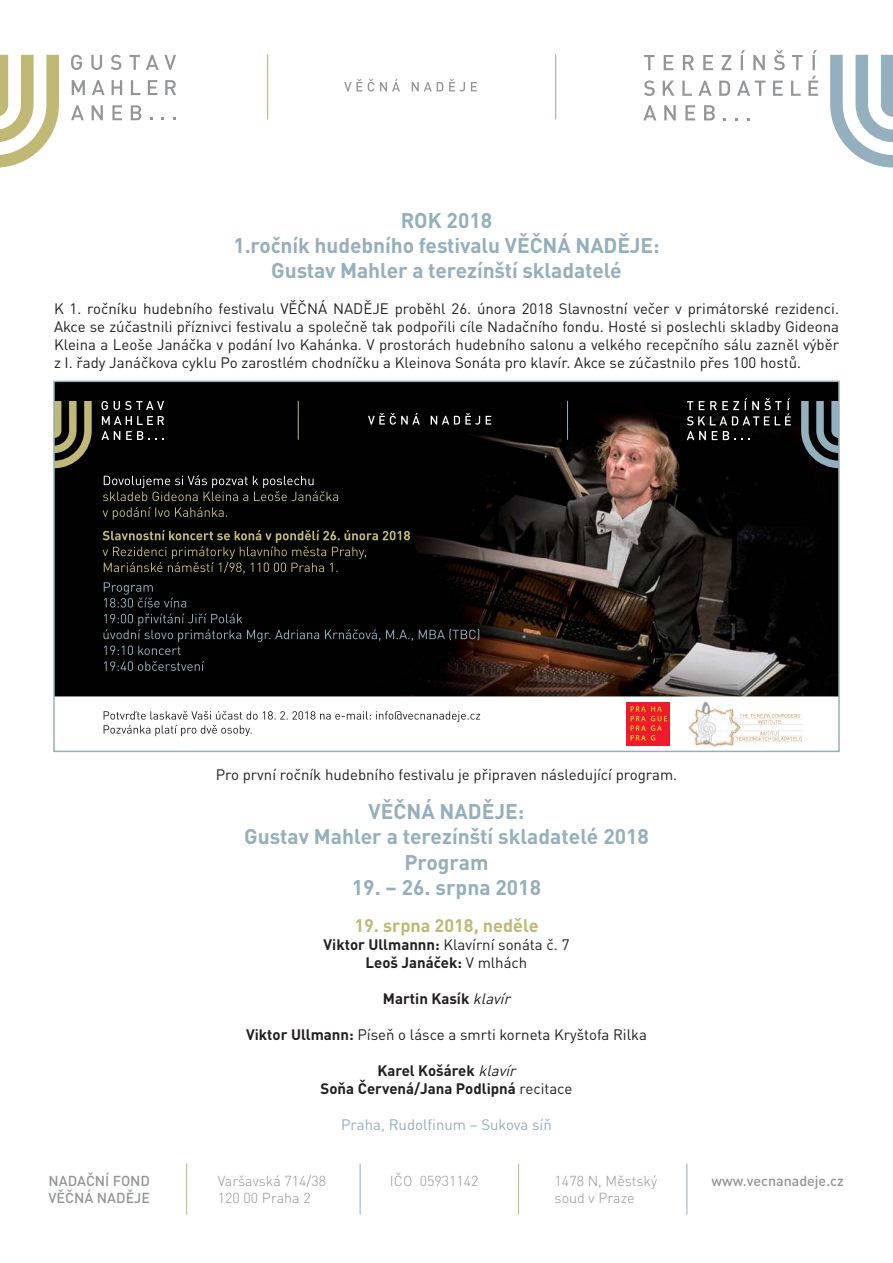
<style>
.page{position:relative;width:893px;height:1263px;background:#fff}
.page>*{position:absolute;margin:0;border:0;box-sizing:border-box;transform-origin:0 0}
.t1{font:700 21px/25.2px "DIN Pro";letter-spacing:-.005em;color:#94afbd;text-align:center}
.t2{font:700 18px "DIN Pro";color:#c0b874}
.t3{font:15px/18px "DIN Pro";color:#231f20;text-align:justify}
.t4{font:700 15px/18px "DIN Pro";color:#231f20;text-align:center}
.t5{font:15px "DIN Pro";color:#94afbd}
.t6{font:300 14.25px/17.1px "DIN Pro";color:#939598}
.t7{font:500 14.25px/17.1px "DIN Pro";color:#939598}
.s1{font-weight:400}
.s2{font-weight:400;font-style:italic}
.s3{font-weight:700}
</style>
<div class="page">
<hr style="left:186px;top:1163px;width:1px;height:52px;background:#c0b874">
<hr style="left:518px;top:1163px;width:1px;height:52px;background:#c0b874">
<hr style="left:360px;top:1163px;width:1px;height:52px;background:#94afbd">
<hr style="left:686px;top:1163px;width:1px;height:52px;background:#94afbd">
<img style="left:56px;top:384px;width:781px;height:362px">
<div style="left:626px;top:702px;width:22px;height:44px;background:#ed1b2d"></div>
<div style="left:649px;top:702px;width:21px;height:44px;background:#ed1b2d"></div>
<svg style="left:631px;top:706px;width:36px;height:34px"></svg>
<img style="left:688px;top:700px;width:116px;height:47px">
<svg style="left:739px;top:714px;width:62px;height:10px"></svg>
<svg style="left:103px;top:475px;width:235px;height:26px;background:#23221d"></svg>
<svg style="left:103px;top:507px;width:124px;height:13px;background:#201f13"></svg>
<svg style="left:104px;top:582px;width:375px;height:73px;background:#090a0b"></svg>
<svg style="left:104px;top:661px;width:100px;height:10px"></svg>
<svg style="left:104px;top:711px;width:376px;height:25px"></svg>
<svg style="left:103px;top:530px;width:307px;height:44px;background:#1e1d12"></svg>
<svg style="left:102px;top:401px;width:6px;height:9px"></svg>
<svg style="left:114px;top:401px;width:50px;height:9px"></svg>
<svg style="left:102px;top:416px;width:62px;height:9px"></svg>
<svg style="left:101px;top:431px;width:19px;height:9px"></svg>
<svg style="left:126px;top:431px;width:17px;height:9px"></svg>
<svg style="left:149px;top:438px;width:15px;height:2px"></svg>
<svg style="left:687px;top:431px;width:19px;height:9px"></svg>
<svg style="left:712px;top:431px;width:5px;height:9px"></svg>
<svg style="left:723px;top:431px;width:27px;height:9px"></svg>
<svg style="left:687px;top:398px;width:104px;height:27px;background:#2d2c2c"></svg>
<hr style="left:298px;top:401px;width:1px;height:39px;background:#c0b874">
<svg style="left:368px;top:413px;width:52px;height:12px"></svg>
<svg style="left:431px;top:413px;width:49px;height:12px"></svg>
<svg style="left:486px;top:416px;width:5px;height:9px"></svg>
<hr style="left:567px;top:401px;width:1px;height:39px;background:#94afbd">
<svg style="left:801px;top:401px;width:36px;height:67px;background:#4c5960"></svg>
<svg style="left:56px;top:401px;width:36px;height:67px;background:#615d3b"></svg>
<svg style="left:736px;top:732px;width:66px;height:9px"></svg>
<div style="left:53px;top:381px;width:787px;height:371px;border:2px solid #94afbd"></div>
<svg style="left:643px;top:105px;width:13px;height:15px"></svg>
<svg style="left:664px;top:105px;width:12px;height:15px"></svg>
<svg style="left:685px;top:105px;width:10px;height:15px"></svg>
<svg style="left:704px;top:105px;width:11px;height:15px"></svg>
<svg style="left:644px;top:55px;width:11px;height:15px"></svg>
<svg style="left:664px;top:55px;width:9px;height:15px"></svg>
<svg style="left:683px;top:55px;width:11px;height:15px"></svg>
<svg style="left:703px;top:55px;width:10px;height:15px"></svg>
<svg style="left:722px;top:55px;width:9px;height:15px"></svg>
<svg style="left:741px;top:50px;width:4px;height:20px"></svg>
<svg style="left:753px;top:55px;width:12px;height:15px"></svg>
<svg style="left:774px;top:50px;width:11px;height:20px"></svg>
<svg style="left:792px;top:55px;width:11px;height:15px"></svg>
<svg style="left:812px;top:50px;width:5px;height:20px"></svg>
<svg style="left:644px;top:80px;width:11px;height:16px"></svg>
<svg style="left:663px;top:81px;width:11px;height:15px"></svg>
<svg style="left:682px;top:81px;width:10px;height:15px"></svg>
<svg style="left:698px;top:81px;width:13px;height:15px"></svg>
<svg style="left:719px;top:81px;width:11px;height:15px"></svg>
<svg style="left:737px;top:81px;width:28px;height:15px"></svg>
<svg style="left:773px;top:81px;width:10px;height:15px"></svg>
<svg style="left:791px;top:81px;width:10px;height:15px"></svg>
<svg style="left:808px;top:76px;width:10px;height:20px"></svg>
<svg style="left:830px;top:55px;width:63px;height:112px"></svg>
<svg style="left:71px;top:55px;width:11px;height:15px"></svg>
<svg style="left:91px;top:55px;width:11px;height:15px"></svg>
<svg style="left:111px;top:55px;width:10px;height:15px"></svg>
<svg style="left:129px;top:55px;width:11px;height:15px"></svg>
<svg style="left:146px;top:55px;width:30px;height:15px"></svg>
<svg style="left:72px;top:80px;width:13px;height:15px"></svg>
<svg style="left:92px;top:80px;width:13px;height:15px"></svg>
<svg style="left:112px;top:80px;width:10px;height:15px"></svg>
<svg style="left:131px;top:80px;width:9px;height:15px"></svg>
<svg style="left:148px;top:80px;width:9px;height:15px"></svg>
<svg style="left:165px;top:80px;width:11px;height:15px"></svg>
<svg style="left:71px;top:105px;width:13px;height:15px"></svg>
<svg style="left:92px;top:105px;width:11px;height:15px"></svg>
<svg style="left:112px;top:105px;width:10px;height:15px"></svg>
<svg style="left:131px;top:105px;width:10px;height:15px"></svg>
<svg style="left:0;top:55px;width:59px;height:112px"></svg>
<svg style="left:344px;top:79px;width:18px;height:12px"></svg>
<svg style="left:368px;top:79px;width:6px;height:13px"></svg>
<svg style="left:380px;top:79px;width:20px;height:12px"></svg>
<svg style="left:412px;top:82px;width:31px;height:9px"></svg>
<svg style="left:449px;top:79px;width:16px;height:13px"></svg>
<svg style="left:471px;top:82px;width:6px;height:9px"></svg>
<hr style="left:267px;top:55px;width:1px;height:64px;background:#c0b874">
<hr style="left:555px;top:55px;width:1px;height:64px;background:#94afbd">
<p class="t1" style="left:233px;top:210px;width:428px">ROK 2018<br>1.ročník hudebního festivalu VĚČNÁ NADĚJE:<br>Gustav Mahler a terezínští skladatelé</p>
<p class="t3" style="left:54px;top:301px;width:787px">K 1. ročníku hudebního festivalu VĚČNÁ NADĚJE proběhl 26. února 2018 Slavnostní večer v primátorské rezidenci.<br>Akce se zúčastnili příznivci festivalu a společně tak podpořili cíle Nadačního fondu. Hosté si poslechli skladby Gideona Kleina a Leoše Janáčka v podání Ivo Kahánka. V prostorách hudebního salonu a velkého recepčního sálu zazněl výběr z I. řady Janáčkova cyklu Po zarostlém chodníčku a Kleinova Sonáta pro klavír. Akce se zúčastnilo přes 100 hostů.</p>
<p class="t3" style="left:216px;top:768px;width:463px">Pro první ročník hudebního festivalu je připraven následující program.</p>
<p class="t1" style="left:244px;top:801px;width:406px">VĚČNÁ NADĚJE:<br>Gustav Mahler a terezínští skladatelé 2018<br>Program</p>
<p class="t1" style="left:352px;top:877px;width:191px">19. – 26. srpna 2018</p>
<p class="t2" style="left:354px;top:919px;width:186px">19. srpna 2018, neděle</p>
<p class="t4" style="left:323px;top:937px;width:247px">Viktor Ullmannn: <span class="s1">Klavírní sonáta č. 7<br></span>Leoš Janáček: <span class="s1">V mlhách</span></p>
<p class="t4" style="left:383px;top:991px;width:132px">Martin Kasík <span class="s2">klavír</span></p>
<p class="t3" style="left:246px;top:1027px;width:402px"><span class="s3">Viktor Ullmann:</span> Píseň o lásce a smrti korneta Kryštofa Rilka</p>
<p class="t4" style="left:321px;top:1063px;width:253px">Karel Košárek <span class="s2">klavír<br></span>Soňa Červená/Jana Podlipná <span class="s1">recitace</span></p>
<p class="t5" style="left:341px;top:1119px;width:212px">Praha, Rudolfinum – Sukova síň</p>
<p class="t7" style="left:49px;top:1172px;width:103px">NADAČNÍ FOND<br>VĚČNÁ NADĚJE</p>
<p class="t7" style="left:712px;top:1172px;width:134px">www.vecnanadeje.cz</p>
<p class="t6" style="left:218px;top:1172px;width:110px">Varšavská 714/38<br>120 00 Praha 2</p>
<p class="t6" style="left:390px;top:1172px;width:90px">IČO 05931142</p>
<p class="t6" style="left:555px;top:1172px;width:104px">1478 N, Městský soud v Praze</p>
</div>
